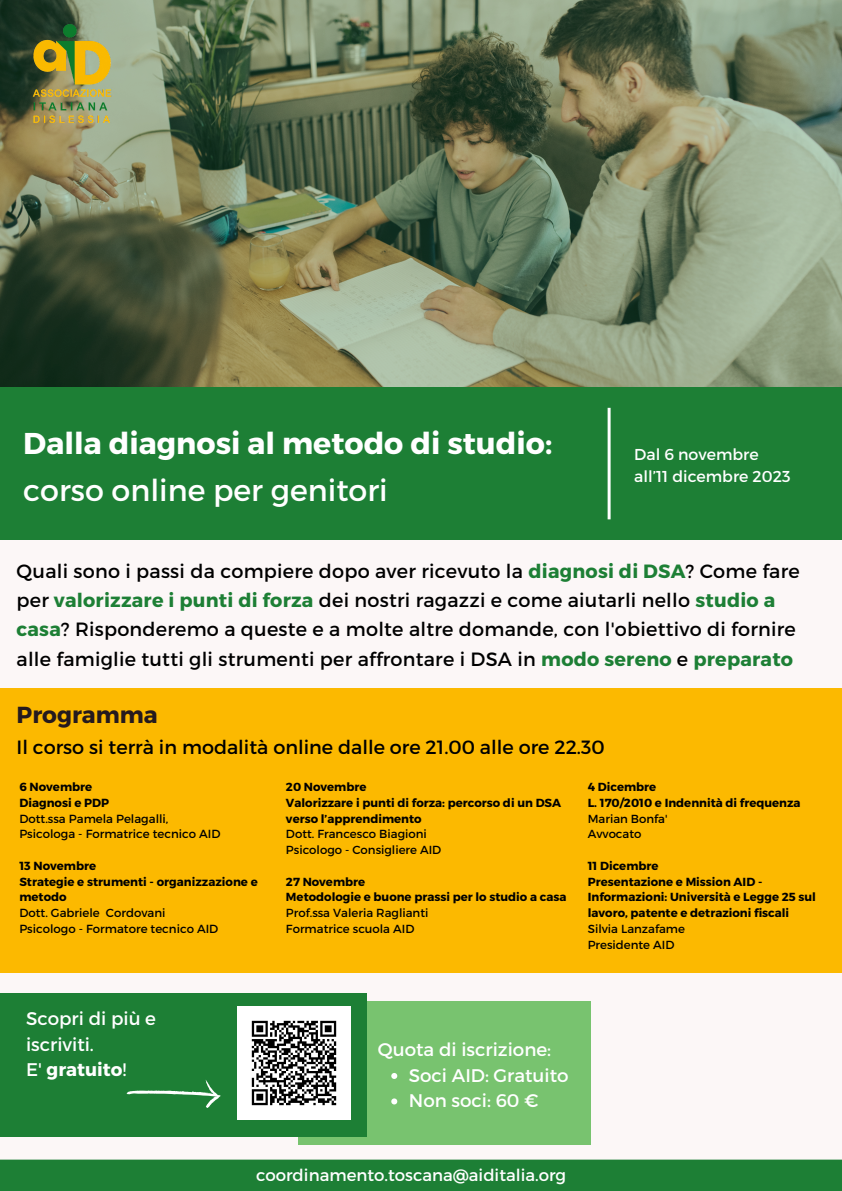
<style>
.page{position:relative;width:842px;height:1191px;background:#fff}
.page>*{position:absolute;margin:0;border:0;box-sizing:border-box;transform-origin:0 0}
.t1{font:700 30.1px/46.5px "Montserrat";color:#fff}
.t2{font:700 23.2px "Montserrat";color:#251a1e}
.t3{font:19.2px/29.2px "Montserrat";letter-spacing:.01em;color:#000}
.t4{font:18.3px "Montserrat";color:#fff}
.t5{font:700 18.3px "Montserrat";color:#fff}
.t6{font:16.6px "Montserrat";color:#fff}
.t7{font:15.8px "Montserrat";color:#fff}
.t8{font:700 11.7px/15.7px "Montserrat";color:#000}
.t9{font:11.7px "Montserrat";color:#000}
.s1{font-weight:400}
.s2{font-weight:700;color:#1d7f35}
</style>
<div class="page">
<div style="left:0;top:0;width:842px;height:1190px;background:#fcf7f7"></div>
<svg style="left:0;top:0;width:842px;height:387px;background:#747f61"></svg>
<img style="left:29px;top:20px;width:86px;height:108px">
<div style="left:0;top:1159px;width:842px;height:31px;background:#1d7f35"></div>
<div style="left:0;top:387px;width:842px;height:153px;background:#1d7f35"></div>
<hr style="left:608px;top:408px;width:3px;height:111px;background:#fff">
<div style="left:299px;top:1000px;width:292px;height:144px;background:#78c36f"></div>
<div style="left:0;top:992px;width:367px;height:144px;background:#1d7f35"></div>
<svg style="left:127px;top:1080px;width:94px;height:27px"></svg>
<div style="left:0;top:687px;width:842px;height:285px;background:#fcb900"></div>
<img style="left:238px;top:1006px;width:112px;height:112px">
<svg style="left:391px;top:1073px;width:6px;height:5px"></svg>
<svg style="left:391px;top:1098px;width:6px;height:6px"></svg>
<p class="t1" style="left:23px;top:418px;width:530px">Dalla diagnosi al metodo di studio: <span class="s1">corso online per genitori</span></p>
<p class="t7" style="left:634px;top:444px;width:126px">Dal 6 novembre</p>
<p class="t7" style="left:634px;top:466px;width:158px">all’11 dicembre 2023</p>
<p class="t3" style="left:17px;top:555px;width:785px">Quali sono i passi da compiere dopo aver ricevuto la <span class="s2">diagnosi di DSA</span>? Come fare per <span class="s2">valorizzare i punti di forza</span> dei nostri ragazzi e come aiutarli nello <span class="s2">studio a casa</span>? Risponderemo a queste e a molte altre domande, con l'obiettivo di fornire alle famiglie tutti gli strumenti per affrontare i DSA in <span class="s2">modo sereno</span> e <span class="s2">preparato</span></p>
<p class="t2" style="left:17px;top:699px;width:143px">Programma</p>
<p class="t3" style="left:17px;top:731px;width:590px">Il corso si terrà in modalità online dalle ore 21.00 alle ore 22.30</p>
<p class="t8" style="left:19px;top:778px;width:74px">6 Novembre</p>
<p class="t8" style="left:19px;top:794px;width:91px">Diagnosi e PDP</p>
<p class="t9" style="left:19px;top:810px;width:151px">Dott.ssa Pamela Pelagalli,</p>
<p class="t9" style="left:19px;top:826px;width:203px">Psicologa - Formatrice tecnico AID</p>
<p class="t8" style="left:19px;top:857px;width:78px">13 Novembre</p>
<p class="t8" style="left:19px;top:872px;width:240px">Strategie e strumenti - organizzazione e metodo</p>
<p class="t9" style="left:19px;top:905px;width:148px">Dott. Gabriele Cordovani</p>
<p class="t9" style="left:19px;top:920px;width:200px">Psicologo - Formatore tecnico AID</p>
<p class="t8" style="left:286px;top:778px;width:82px">20 Novembre</p>
<p class="t8" style="left:286px;top:794px;width:277px">Valorizzare i punti di forza: percorso di un DSA verso l’apprendimento</p>
<p class="t9" style="left:286px;top:826px;width:142px">Dott. Francesco Biagioni</p>
<p class="t9" style="left:286px;top:842px;width:157px">Psicologo - Consigliere AID</p>
<p class="t8" style="left:286px;top:872px;width:81px">27 Novembre</p>
<p class="t8" style="left:286px;top:888px;width:282px">Metodologie e buone prassi per lo studio a casa</p>
<p class="t9" style="left:286px;top:905px;width:144px">Prof.ssa Valeria Raglianti</p>
<p class="t9" style="left:286px;top:920px;width:130px">Formatrice scuola AID</p>
<p class="t8" style="left:588px;top:778px;width:70px">4 Dicembre</p>
<p class="t8" style="left:588px;top:794px;width:214px">L. 170/2010 e Indennità di frequenza</p>
<p class="t9" style="left:588px;top:810px;width:81px">Marian Bonfa'</p>
<p class="t9" style="left:588px;top:826px;width:55px">Avvocato</p>
<p class="t8" style="left:588px;top:857px;width:72px">11 Dicembre</p>
<p class="t8" style="left:588px;top:872px;width:230px">Presentazione e Mission AID -<br>Informazioni: Università e Legge 25 sul lavoro, patente e detrazioni fiscali</p>
<p class="t9" style="left:588px;top:920px;width:99px">Silvia Lanzafame</p>
<p class="t9" style="left:588px;top:936px;width:88px">Presidente AID</p>
<p class="t4" style="left:26px;top:1006px;width:131px">Scopri di più e</p>
<p class="t4" style="left:26px;top:1031px;width:69px">iscriviti.</p>
<p class="t5" style="left:26px;top:1057px;width:102px"><span class="s1">E'</span> gratuito<span class="s1">!</span></p>
<p class="t4" style="left:378px;top:1037px;width:175px">Quota di iscrizione:</p>
<p class="t4" style="left:409px;top:1063px;width:161px">Soci AID: Gratuito</p>
<p class="t4" style="left:409px;top:1088px;width:131px">Non soci: 60 €</p>
<p class="t6" style="left:256px;top:1163px;width:312px">coordinamento.toscana@aiditalia.org</p>
</div>
